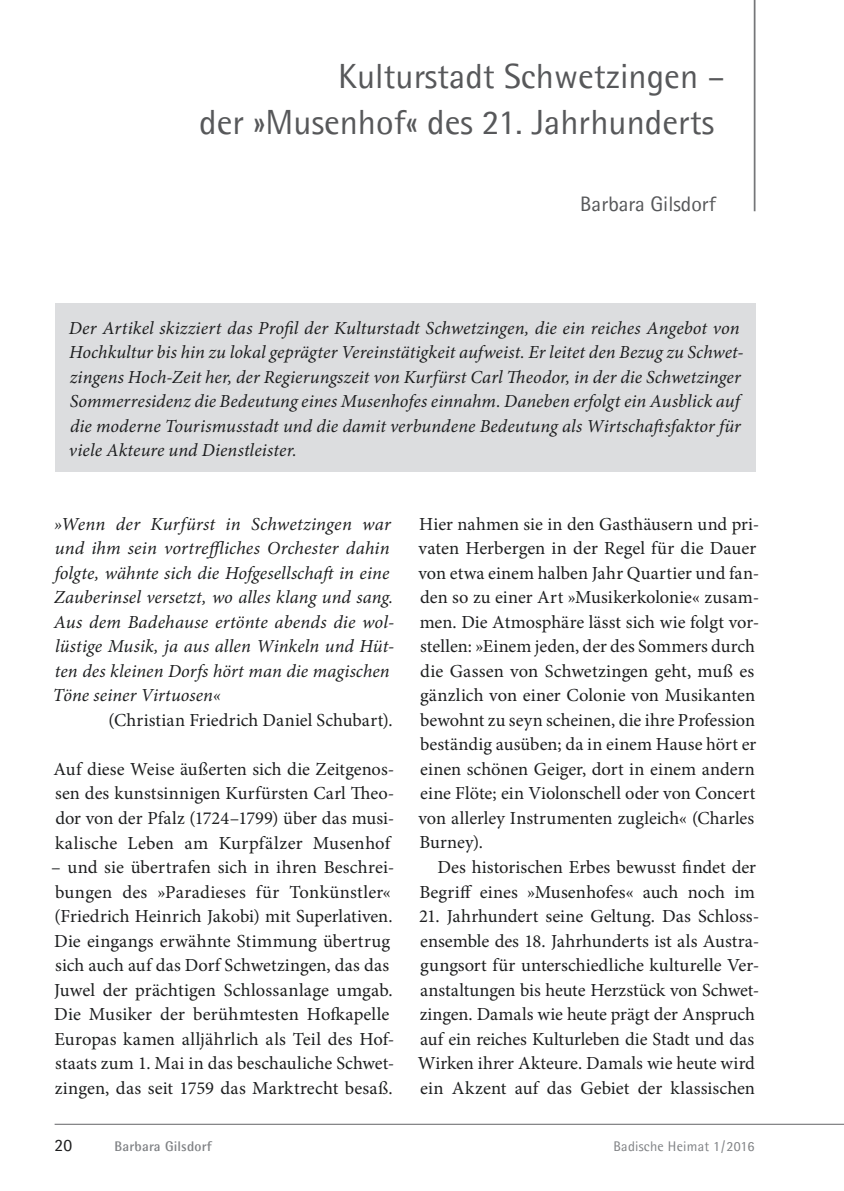
<style>
.page{position:relative;width:844px;height:1191px;background:#fff}
.page>*{position:absolute;margin:0;border:0;box-sizing:border-box;transform-origin:0 0}
.t1{font:35px/45.5px "Agfa Rotis Semisans";color:#57585a}
.t2{font:21px "Agfa Rotis Semisans";color:#57585a}
.t3{font:18.38px/24.5px "Minion Pro";color:#1d1e1f}
.t4{font:italic 18.38px/24.5px "Minion Pro";letter-spacing:.005em;color:#1d1e1f}
.t5{font:17.5px "Agfa Rotis Semisans";color:#1d1e1f}
.t6{font:14px "Agfa Rotis Semisans";letter-spacing:.015em;color:#808285}
.t7{font:700 14px "Agfa Rotis Semisans";letter-spacing:.015em;color:#808285}
</style>
<div class="page">
<hr style="left:55px;top:1124px;width:788px;height:1px;background:#636366">
<hr style="left:753px;top:0;width:2px;height:211px;background:#757679">
<div style="left:55px;top:303px;width:699px;height:168px;background:#dcdddf"></div>
<p class="t1" style="left:199px;top:53px;width:527px;text-indent:139px">Kulturstadt Schwetzingen – der »Musenhof« des 21. Jahrhunderts</p>
<p class="t2" style="left:580px;top:192px;width:137px">Barbara Gilsdorf</p>
<p class="t4" style="left:69px;top:317px;width:676px">Der Artikel skizziert das Profil der Kulturstadt Schwetzingen, die ein reiches Angebot von Hochkultur bis hin zu lokal geprägter Vereinstätigkeit aufweist. Er leitet den Bezug zu Schwet&shy;zingens Hoch-Zeit her, der Regierungszeit von Kurfürst Carl Theodor, in der die Schwetzinger Sommerresidenz die Bedeutung eines Musenhofes einnahm. Daneben erfolgt ein Ausblick auf die moderne Tourismusstadt und die damit verbundene Bedeutung als Wirtschaftsfaktor für viele Akteure und Dienstleister.</p>
<p class="t4" style="left:54px;top:513px;width:338px">»Wenn der Kurfürst in Schwetzingen war</p>
<p class="t4" style="left:55px;top:538px;width:336px">und ihm sein vortreffliches Orchester dahin</p>
<p class="t4" style="left:55px;top:562px;width:336px">folgte, wähnte sich die Hofgesellschaft in eine</p>
<p class="t4" style="left:54px;top:587px;width:340px">Zauberinsel versetzt, wo alles klang und sang.</p>
<p class="t4" style="left:54px;top:611px;width:342px">Aus dem Badehause ertönte abends die wol-</p>
<p class="t4" style="left:55px;top:636px;width:340px">lüstige Musik, ja aus allen Winkeln und Hüt-</p>
<p class="t4" style="left:55px;top:660px;width:336px">ten des kleinen Dorfs hört man die magischen</p>
<p class="t4" style="left:53px;top:685px;width:169px">Töne seiner Virtuosen«</p>
<p class="t3" style="left:108px;top:709px;width:285px">(Christian Friedrich Daniel Schubart).</p>
<p class="t3" style="left:53px;top:758px;width:342px;text-align:justify">Auf diese Weise äußerten sich die Zeitgenos&shy;sen des kunstsinnigen Kurfürsten Carl Theo&shy;dor von der Pfalz (1724–1799) über das musi&shy;kalische Leben am Kurpfälzer Musenhof</p>
<p class="t3" style="left:51px;top:856px;width:345px">– und sie übertrafen sich in ihren Beschrei&shy;bungen des »Paradieses für Tonkünstler« (Friedrich Heinrich Jakobi) mit Superlativen.<br>Die eingangs erwähnte Stimmung übertrug sich auch auf das Dorf Schwetzingen, das das Juwel der prächtigen Schlossanlage umgab.<br>Die Musiker der berühmtesten Hofkapelle Europas kamen alljährlich als Teil des Hof&shy;staats zum 1. Mai in das beschauliche Schwet&shy;zingen, das seit 1759 das Marktrecht besaß.</p>
<p class="t3" style="left:419px;top:513px;width:341px">Hier nahmen sie in den Gasthäusern und pri-</p>
<p class="t3" style="left:418px;top:538px;width:339px">vaten Herbergen in der Regel für die Dauer</p>
<p class="t3" style="left:418px;top:562px;width:342px">von etwa einem halben Jahr Quartier und fan-</p>
<p class="t3" style="left:420px;top:587px;width:340px">den so zu einer Art »Musikerkolonie« zusam-</p>
<p class="t3" style="left:419px;top:611px;width:341px">men. Die Atmosphäre lässt sich wie folgt vor-</p>
<p class="t3" style="left:420px;top:636px;width:336px">stellen: »Einem jeden, der des Sommers durch</p>
<p class="t3" style="left:420px;top:660px;width:335px">die Gassen von Schwetzingen geht, muß es</p>
<p class="t3" style="left:420px;top:685px;width:336px">gänzlich von einer Colonie von Musikanten</p>
<p class="t3" style="left:420px;top:709px;width:336px">bewohnt zu seyn scheinen, die ihre Profession</p>
<p class="t3" style="left:420px;top:734px;width:338px">beständig ausüben; da in einem Hause hört er</p>
<p class="t3" style="left:420px;top:758px;width:336px">einen schönen Geiger, dort in einem andern</p>
<p class="t3" style="left:420px;top:783px;width:336px">eine Flöte; ein Violonschell oder von Concert</p>
<p class="t3" style="left:418px;top:807px;width:337px">von allerley Instrumenten zugleich« (Charles</p>
<p class="t3" style="left:419px;top:832px;width:65px">Burney).</p>
<p class="t3" style="left:437px;top:856px;width:320px">Des historischen Erbes bewusst findet der</p>
<p class="t3" style="left:419px;top:881px;width:337px">Begriff eines »Musenhofes« auch noch im</p>
<p class="t3" style="left:417px;top:905px;width:343px">21. Jahrhundert seine Geltung. Das Schloss&shy;ensemble des 18. Jahrhunderts ist als Austra&shy;gungsort für unterschiedliche kulturelle Ver&shy;anstaltungen bis heute Herzstück von Schwet&shy;zingen. Damals wie heute prägt der Anspruch auf ein reiches Kulturleben die Stadt und das Wirken ihrer Akteure. Damals wie heute wird ein Akzent auf das Gebiet der klassischen</p>
<p class="t5" style="left:55px;top:1134px;width:19px">20</p>
<p class="t7" style="left:114px;top:1137px;width:99px">Barbara Gilsdorf</p>
<p class="t6" style="left:613px;top:1137px;width:142px">Badische Heimat 1 / 2016</p>
</div>
